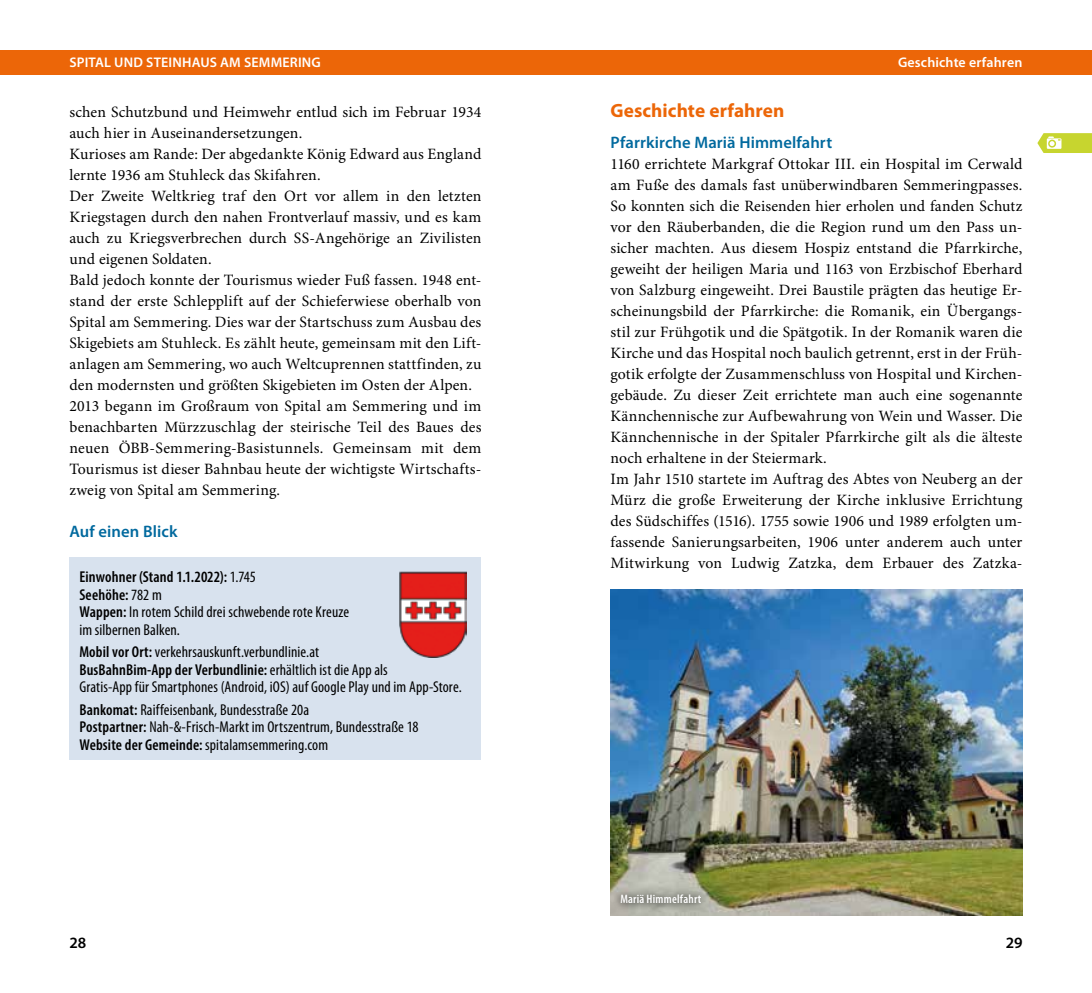
<style>
.page{position:relative;width:1092px;height:993px;background:#fff}
.page>*{position:absolute;margin:0;border:0;box-sizing:border-box;transform-origin:0 0}
.t1{font:700 19.25px "Myriad Pro";color:#ec6608}
.t2{font:600 16.62px "Myriad Pro";letter-spacing:.005em;color:#00699e}
.t3{font:15.75px/21px "Minion Pro";letter-spacing:.01em;color:#000}
.t4{font:condensed 15.75px/17.5px "Myriad Pro";letter-spacing:.005em;color:#000}
.t5{font:600 15.75px "Myriad Pro";color:#000}
.t6{font:600 14px "Myriad Pro";letter-spacing:.01em;color:#fff}
.t7{font:600 condensed 12.25px "Myriad Pro";letter-spacing:.02em;color:#fff}
.s1{font-weight:600}
</style>
<div class="page">
<div style="left:0;top:50px;width:546px;height:24px;background:#ec6608"></div>
<div style="left:546px;top:50px;width:545px;height:24px;background:#ec6608"></div>
<svg style="left:1037px;top:133px;width:54px;height:20px"></svg>
<div style="left:69px;top:557px;width:412px;height:202px;background:#d8e2ee"></div>
<img style="left:399px;top:571px;width:68px;height:86px">
<img style="left:610px;top:589px;width:412px;height:325px">
<div style="left:612px;top:886px;width:97px;height:26px;background:#000;opacity:.5"></div>
<p class="t6" style="left:69px;top:55px;width:253px">SPITAL UND STEINHAUS AM SEMMERING</p>
<p class="t6" style="left:897px;top:55px;width:126px">Geschichte erfahren</p>
<p class="t1" style="left:610px;top:99px;width:175px">Geschichte erfahren</p>
<p class="t2" style="left:610px;top:133px;width:223px">Pfarrkirche Mariä Himmelfahrt</p>
<p class="t3" style="left:610px;top:154px;width:413px">1160 errichtete Markgraf Ottokar III. ein Hospital im Cerwald am Fuße des damals fast unüberwindbaren Semmeringpasses.<br>So konnten sich die Reisenden hier erholen und fanden Schutz vor den Räuberbanden, die die Region rund um den Pass un&shy;sicher machten. Aus diesem Hospiz entstand die Pfarrkirche, geweiht der heiligen Maria und 1163 von Erzbischof Eberhard von Salzburg eingeweiht. Drei Baustile prägten das heutige Er&shy;scheinungsbild der Pfarrkirche: die Romanik, ein Übergangs&shy;stil zur Frühgotik und die Spätgotik. In der Romanik waren die Kirche und das Hospital noch baulich getrennt, erst in der Früh&shy;gotik erfolgte der Zusammenschluss von Hospital und Kirchen&shy;gebäude. Zu dieser Zeit errichtete man auch eine sogenannte Kännchennische zur Aufbewahrung von Wein und Wasser. Die Kännchennische in der Spitaler Pfarrkirche gilt als die älteste noch erhaltene in der Steiermark.<br>Im Jahr 1510 startete im Auftrag des Abtes von Neuberg an der Mürz die große Erweiterung der Kirche inklusive Errichtung des Südschiffes (1516). 1755 sowie 1906 und 1989 erfolgten um&shy;fassende Sanierungsarbeiten, 1906 unter anderem auch unter Mitwirkung von Ludwig Zatzka, dem Erbauer des Zatzka-</p>
<p class="t3" style="left:69px;top:102px;width:413px">schen Schutzbund und Heimwehr entlud sich im Februar 1934 auch hier in Auseinandersetzungen.<br>Kurioses am Rande: Der abgedankte König Edward aus England lernte 1936 am Stuhleck das Skifahren.<br>Der Zweite Weltkrieg traf den Ort vor allem in den letzten Kriegstagen durch den nahen Frontverlauf massiv, und es kam auch zu Kriegsverbrechen durch SS-Angehörige an Zivilisten und eigenen Soldaten.<br>Bald jedoch konnte der Tourismus wieder Fuß fassen. 1948 ent&shy;stand der erste Schlepplift auf der Schieferwiese oberhalb von Spital am Semmering. Dies war der Startschuss zum Ausbau des Skigebiets am Stuhleck. Es zählt heute, gemeinsam mit den Lift&shy;anlagen am Semmering, wo auch Weltcuprennen stattfinden, zu den modernsten und größten Skigebieten im Osten der Alpen.<br>2013 begann im Großraum von Spital am Semmering und im benachbarten Mürzzuschlag der steirische Teil des Baues des neuen ÖBB-Semmering-Basistunnels. Gemeinsam mit dem Tourismus ist dieser Bahnbau heute der wichtigste Wirtschafts&shy;zweig von Spital am Semmering.</p>
<p class="t2" style="left:69px;top:522px;width:109px">Auf einen Blick</p>
<p class="t4" style="left:79px;top:568px;width:271px"><span class="s1">Einwohner (Stand 1.1.2022):</span> 1.745<br><span class="s1">Seehöhe:</span> 782 m<br><span class="s1">Wappen:</span> In rotem Schild drei schwebende rote Kreuze im silbernen Balken.</p>
<p class="t4" style="left:79px;top:643px;width:384px"><span class="s1">Mobil vor Ort:</span> verkehrsauskunft.verbundlinie.at<br><span class="s1">BusBahnBim-App der Verbundlinie:</span> erhältlich ist die App als<br>Gratis-App für Smartphones (Android, iOS) auf Google Play und im App-Store.</p>
<p class="t4" style="left:79px;top:700px;width:340px"><span class="s1">Bankomat:</span> Raiffeisenbank, Bundesstraße 20a<br><span class="s1">Postpartner:</span> Nah-&amp;-Frisch-Markt im Ortszentrum, Bundesstraße 18<br><span class="s1">Website der Gemeinde:</span> spitalamsemmering.com</p>
<p class="t7" style="left:620px;top:891px;width:82px">Mariä Himmelfahrt</p>
<p class="t5" style="left:69px;top:933px;width:18px">28</p>
<p class="t5" style="left:1005px;top:933px;width:18px">29</p>
</div>
